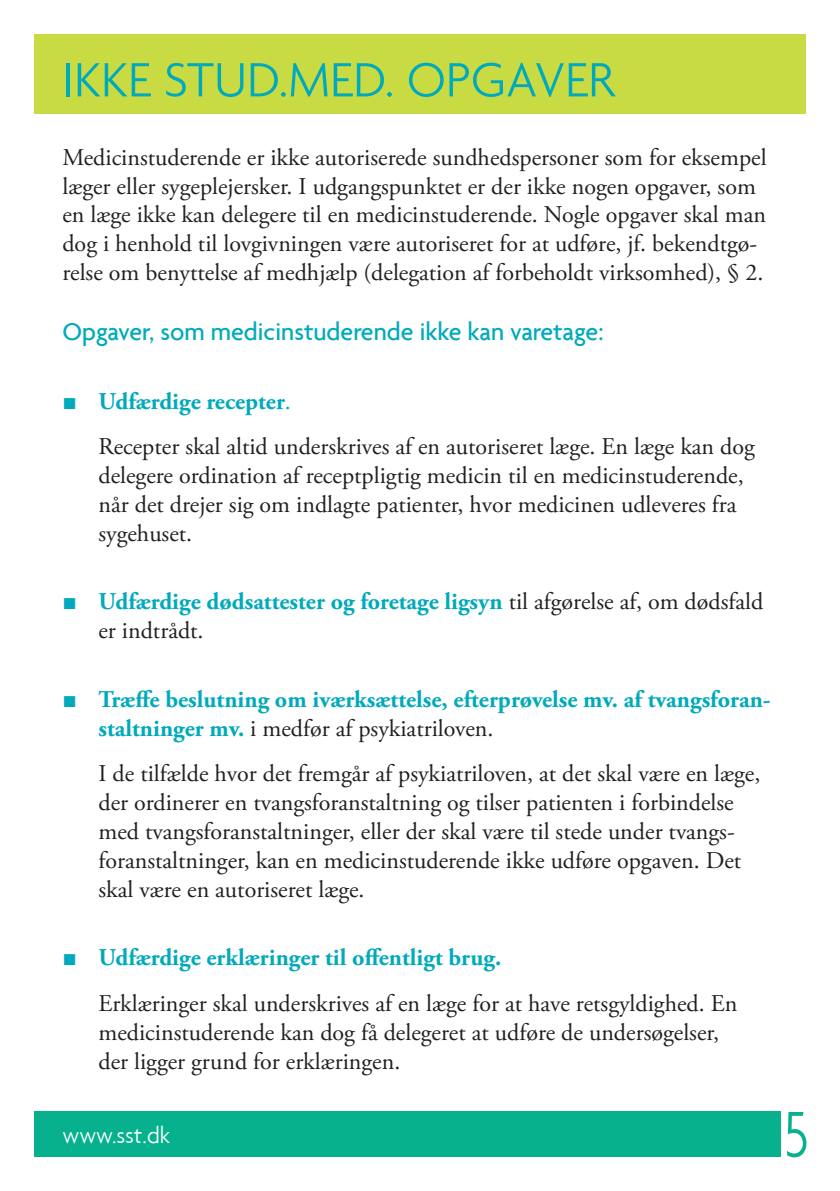
<style>
.page{position:relative;width:840px;height:1191px;background:#fff}
.page>*{position:absolute;margin:0;border:0;box-sizing:border-box;transform-origin:0 0}
.t1{font:300 70px "Agenda";color:#07b18d;scale:.8 1}
.t2{font:300 52px "Agenda";color:#00aabc}
.header1{font:500 26px "Agenda";color:#00aabc}
.brødtekst{font:24px/28.8px "Adobe Garamond Pro";color:#231f20}
.brødtekst-2{font:700 24px/28.8px "Adobe Garamond Pro";color:#00aabc}
.t3{font:300 24px "Agenda";color:#fff}
.s1{font-family:"Times New Roman";font-weight:400}
.s2{font-weight:400}
.s3{font-weight:400;color:#231f20}
</style>
<div class="page">
<div style="left:34px;top:34px;width:771px;height:79px;background:#c9db43"></div>
<div style="left:34px;top:1111px;width:746px;height:46px;background:#07b18d"></div>
<p class="t2" style="left:62px;top:49px;width:553px">IKKE STUD.MED. OPGAVER</p>
<p class="brødtekst" style="left:62px;top:144px;width:705px">Medicinstuderende er ikke autoriserede sundhedspersoner som for eksempel læger eller sygeplejersker. I udgangspunktet er der ikke nogen opgaver, som en læge ikke kan delegere til en medicinstuderende. Nogle opgaver skal man dog i henhold til lovgivningen være autoriseret for at udføre, jf. bekendtgø&shy;relse om benyttelse af medhjælp (delegation af forbeholdt virksomhed), § 2.</p>
<p class="header1" style="left:62px;top:316px;width:542px">Opgaver, som medicinstuderende ikke kan varetage:</p>
<p class="brødtekst-2" style="left:62px;top:387px;width:230px"><span class="s1">■</span> Udfærdige recepter<span class="s2">.</span></p>
<p class="brødtekst" style="left:98px;top:433px;width:657px">Recepter skal altid underskrives af en autoriseret læge. En læge kan dog delegere ordination af receptpligtig medicin til en medicinstuderende, når det drejer sig om indlagte patienter, hvor medicinen udleveres fra sygehuset.</p>
<p class="brødtekst-2" style="left:98px;top:588px;width:666px;text-indent:-36px"><span class="s1">■</span> Udfærdige dødsattester og foretage ligsyn <span class="s3">til afgørelse af, om dødsfald er indtrådt.</span></p>
<p class="brødtekst-2" style="left:98px;top:685px;width:673px;text-indent:-36px"><span class="s1">■</span> Træffe beslutning om iværksættelse, efterprøvelse mv. af tvangsforan&shy;staltninger mv. <span class="s3">i medfør af psykiatriloven.</span></p>
<p class="brødtekst" style="left:98px;top:760px;width:663px">I de tilfælde hvor det fremgår af psykiatriloven, at det skal være en læge, der ordinerer en tvangsforanstaltning og tilser patienten i forbindelse med tvangsforanstaltninger, eller der skal være til stede under tvangs&shy;foranstaltninger, kan en medicinstuderende ikke udføre opgaven. Det skal være en autoriseret læge.</p>
<p class="brødtekst-2" style="left:62px;top:943px;width:440px"><span class="s1">■</span> Udfærdige erklæringer til offentligt brug.</p>
<p class="brødtekst" style="left:98px;top:989px;width:640px">Erklæringer skal underskrives af en læge for at have retsgyldighed. En medicinstuderende kan dog få delegeret at udføre de undersøgelser, der ligger grund for erklæringen.</p>
<p class="t3" style="left:62px;top:1121px;width:109px">www.sst.dk</p>
<p class="t1" style="left:782px;top:1093px;width:33px">5</p>
</div>
